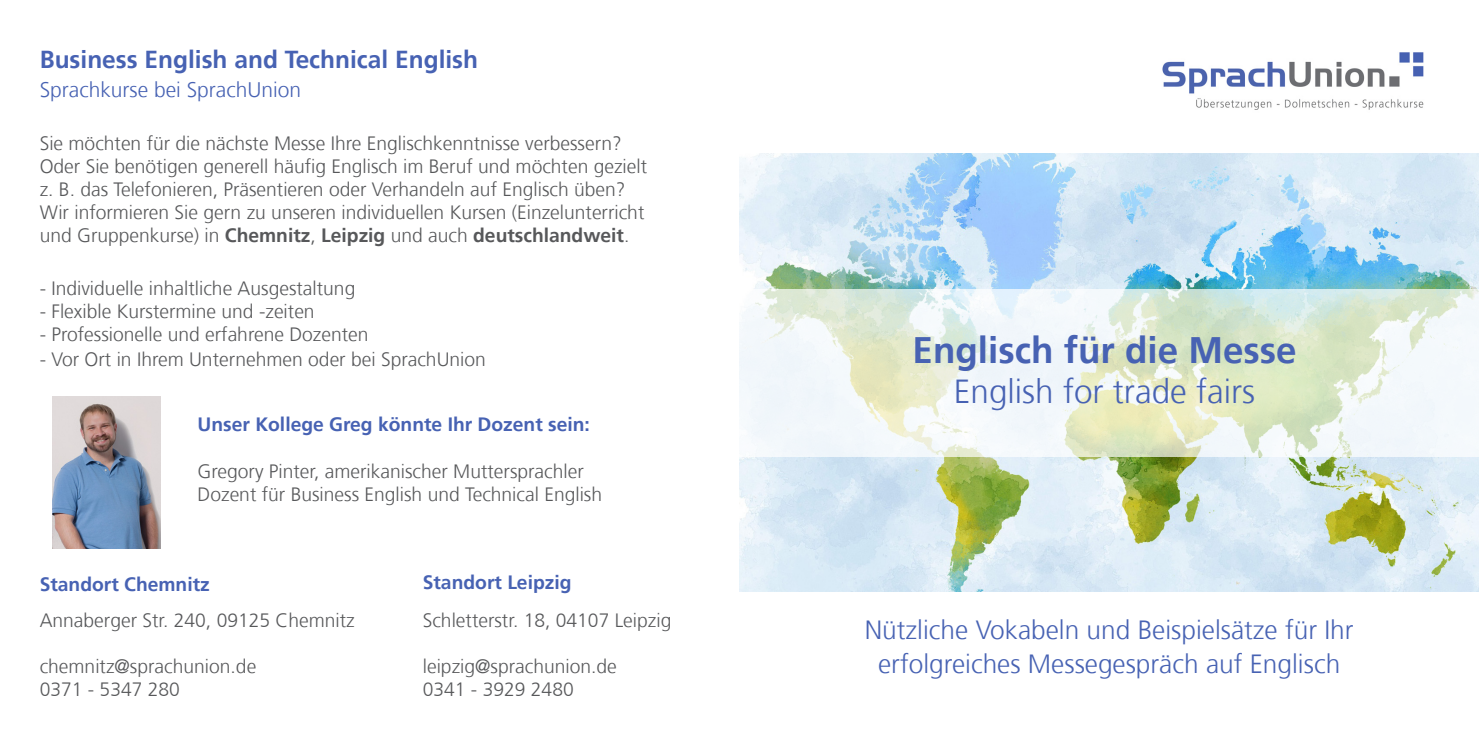
<style>
.page{position:relative;width:1479px;height:745px;background:#fff}
.page>*{position:absolute;margin:0;border:0;box-sizing:border-box;transform-origin:0 0}
.t1{font:700 36.75px "Frutiger";color:#4762b3}
.t2{font:300 33.25px "Frutiger";color:#4762b3}
.t3{font:300 26.25px "Frutiger";color:#4762b3}
.t4{font:700 24.5px "Frutiger";color:#4762b3}
.t5{font:300 21px "Frutiger";color:#4762b3}
.t6{font:300 19.25px/23.1px "Frutiger";color:#57585a}
.t7{font:700 19.25px "Frutiger";color:#4762b3}
.t8{font:700 19.25px "Frutiger";color:#57585a}
.s1{font-weight:300}
</style>
<div class="page">
<img style="left:739px;top:153px;width:739px;height:438px">
<img style="left:1162px;top:52px;width:262px;height:58px">
<svg style="left:739px;top:289px;width:739px;height:167px;fill:#eff5f9"></svg>
<img style="left:53px;top:396px;width:107px;height:152px">
<p class="t4" style="left:40px;top:45px;width:440px">Business English and Technical English</p>
<p class="t5" style="left:40px;top:78px;width:263px">Sprachkurse bei SprachUnion</p>
<p class="t6" style="left:40px;top:132px;width:583px">Sie möchten für die nächste Messe Ihre Englischkenntnisse verbessern?</p>
<p class="t6" style="left:40px;top:155px;width:609px">Oder Sie benötigen generell häufig Englisch im Beruf und möchten gezielt</p>
<p class="t6" style="left:40px;top:178px;width:587px">z. B. das Telefonieren, Präsentieren oder Verhandeln auf Englisch üben?</p>
<p class="t6" style="left:40px;top:201px;width:606px">Wir informieren Sie gern zu unseren individuellen Kursen (Einzelunterricht</p>
<p class="t8" style="left:40px;top:224px;width:591px"><span class="s1">und Gruppenkurse) in</span> Chemnitz<span class="s1">,</span> Leipzig <span class="s1">und auch</span> deutschlandweit<span class="s1">.</span></p>
<p class="t6" style="left:40px;top:277px;width:317px">- Individuelle inhaltliche Ausgestaltung</p>
<p class="t6" style="left:40px;top:300px;width:276px">- Flexible Kurstermine und -zeiten</p>
<p class="t6" style="left:40px;top:323px;width:330px">- Professionelle und erfahrene Dozenten</p>
<p class="t6" style="left:40px;top:348px;width:448px">- Vor Ort in Ihrem Unternehmen oder bei SprachUnion</p>
<p class="t7" style="left:197px;top:413px;width:394px">Unser Kollege Greg könnte Ihr Dozent sein:</p>
<p class="t6" style="left:197px;top:459px;width:406px">Gregory Pinter, amerikanischer Muttersprachler<br>Dozent für Business English und Technical English</p>
<p class="t7" style="left:40px;top:572px;width:172px">Standort Chemnitz</p>
<p class="t7" style="left:423px;top:571px;width:150px">Standort Leipzig</p>
<p class="t6" style="left:40px;top:608px;width:316px">Annaberger Str. 240, 09125 Chemnitz</p>
<p class="t6" style="left:40px;top:654px;width:218px">chemnitz@sprachunion.de</p>
<p class="t6" style="left:40px;top:678px;width:142px">0371 - 5347 280</p>
<p class="t6" style="left:423px;top:608px;width:250px">Schletterstr. 18, 04107 Leipzig</p>
<p class="t6" style="left:423px;top:654px;width:196px">leipzig@sprachunion.de</p>
<p class="t6" style="left:423px;top:678px;width:152px">0341 - 3929 2480</p>
<p class="t1" style="left:912px;top:328px;width:385px">Englisch für die Messe</p>
<p class="t2" style="left:953px;top:372px;width:303px">English for trade fairs</p>
<p class="t3" style="left:864px;top:615px;width:490px">Nützliche Vokabeln und Beispielsätze für Ihr</p>
<p class="t3" style="left:878px;top:648px;width:463px">erfolgreiches Messegespräch auf Englisch</p>
</div>
